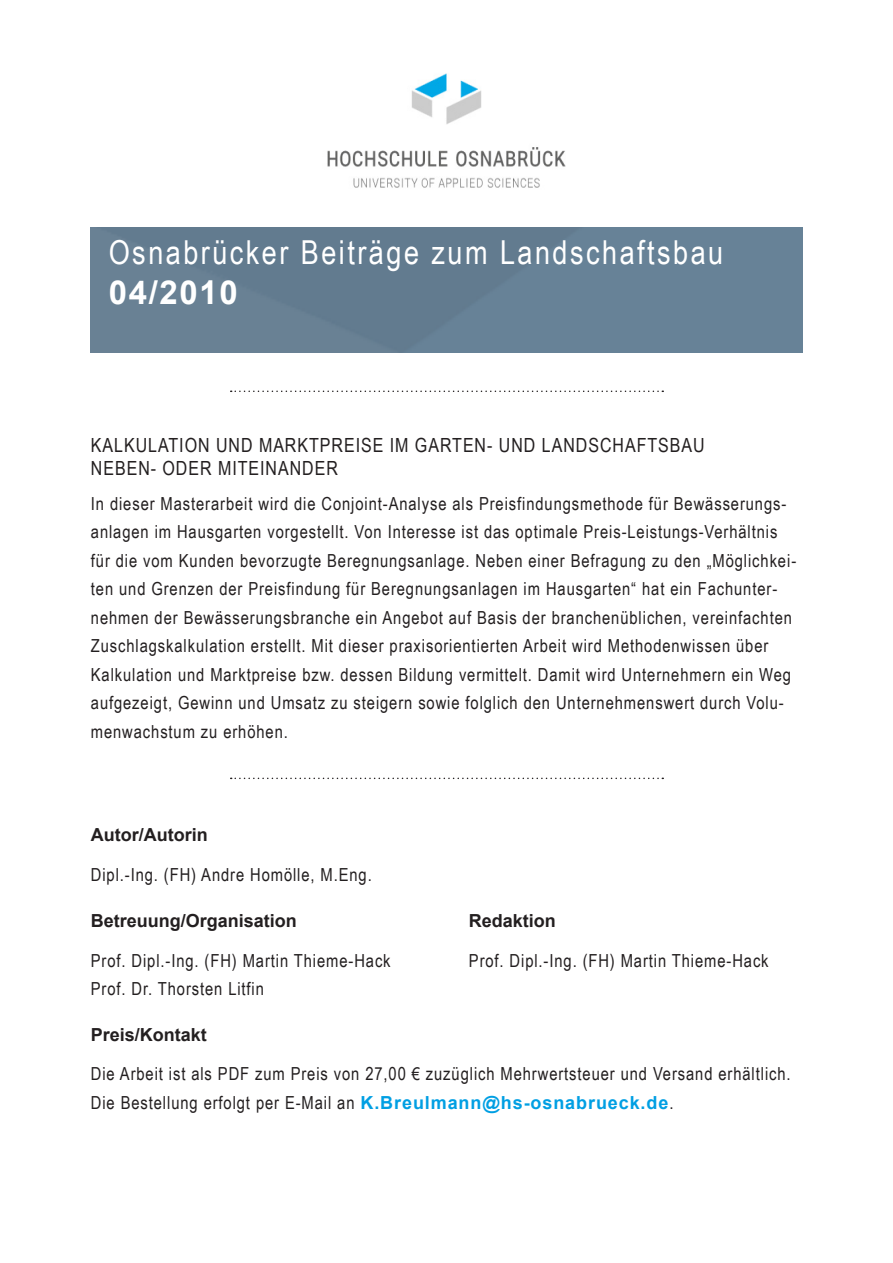
<style>
.page{position:relative;width:893px;height:1263px;background:#fff}
.page>*{position:absolute;margin:0;border:0;box-sizing:border-box;transform-origin:0 0}
.t1{font:33px "Arial Narrow";letter-spacing:.075em;color:#fff}
.t2{font:700 33px "Arial";letter-spacing:.05em;color:#fff}
.t3{font:19.5px "Arial Narrow";letter-spacing:.05em;color:#231f20}
.t4{font:18px/28.5px "Arial Narrow";letter-spacing:.05em;color:#231f20}
.t5{font:700 18px "Arial";color:#231f20}
.s1{font-family:"Arial";font-weight:700;color:#009fe3}
</style>
<div class="page">
<img style="left:327px;top:73px;width:239px;height:115px">
<svg style="left:231px;top:390px;width:432px;height:2px"></svg>
<div style="left:91px;top:227px;width:711px;height:125px;background:#678194"></div>
<svg style="left:231px;top:778px;width:432px;height:1px"></svg>
<p class="t1" style="left:109px;top:228px;width:616px">Osnabrücker Beiträge zum Landschaftsbau</p>
<p class="t2" style="left:109px;top:270px;width:131px">04/2010</p>
<p class="t3" style="left:91px;top:431px;width:615px">KALKULATION UND MARKTPREISE IM GARTEN- UND LANDSCHAFTSBAU</p>
<p class="t3" style="left:91px;top:454px;width:249px">NEBEN- ODER MITEINANDER</p>
<p class="t4" style="left:91px;top:489px;width:707px">In dieser Masterarbeit wird die Conjoint-Analyse als Preisfindungsmethode für Bewässerungs&shy;anlagen im Hausgarten vorgestellt. Von Interesse ist das optimale Preis-Leistungs-Verhältnis für die vom Kunden bevorzugte Beregnungsanlage. Neben einer Befragung zu den „Möglichkei&shy;ten und Grenzen der Preisfindung für Beregnungsanlagen im Hausgarten“ hat ein Fachunter&shy;nehmen der Bewässerungsbranche ein Angebot auf Basis der branchenüblichen, vereinfachten Zuschlagskalkulation erstellt. Mit dieser praxisorientierten Arbeit wird Methodenwissen über Kalkulation und Marktpreise bzw. dessen Bildung vermittelt. Damit wird Unternehmern ein Weg aufgezeigt, Gewinn und Umsatz zu steigern sowie folglich den Unternehmenswert durch Volu&shy;menwachstum zu erhöhen.</p>
<p class="t5" style="left:91px;top:823px;width:118px">Autor/Autorin</p>
<p class="t4" style="left:91px;top:860px;width:282px">Dipl.-Ing. (FH) Andre Homölle, M.Eng.</p>
<p class="t5" style="left:91px;top:909px;width:208px">Betreuung/Organisation</p>
<p class="t5" style="left:469px;top:909px;width:89px">Redaktion</p>
<p class="t4" style="left:91px;top:945px;width:301px">Prof. Dipl.-Ing. (FH) Martin Thieme-Hack</p>
<p class="t4" style="left:469px;top:945px;width:301px">Prof. Dipl.-Ing. (FH) Martin Thieme-Hack</p>
<p class="t4" style="left:91px;top:974px;width:175px">Prof. Dr. Thorsten Litfin</p>
<p class="t5" style="left:91px;top:1022px;width:118px">Preis/Kontakt</p>
<p class="t4" style="left:91px;top:1059px;width:701px">Die Arbeit ist als PDF zum Preis von 27,00 € zuzüglich Mehrwertsteuer und Versand erhältlich.</p>
<p class="t4" style="left:91px;top:1088px;width:584px">Die Bestellung erfolgt per E-Mail an <span class="s1">K.Breulmann@hs-osnabrueck.de</span>.</p>
</div>
